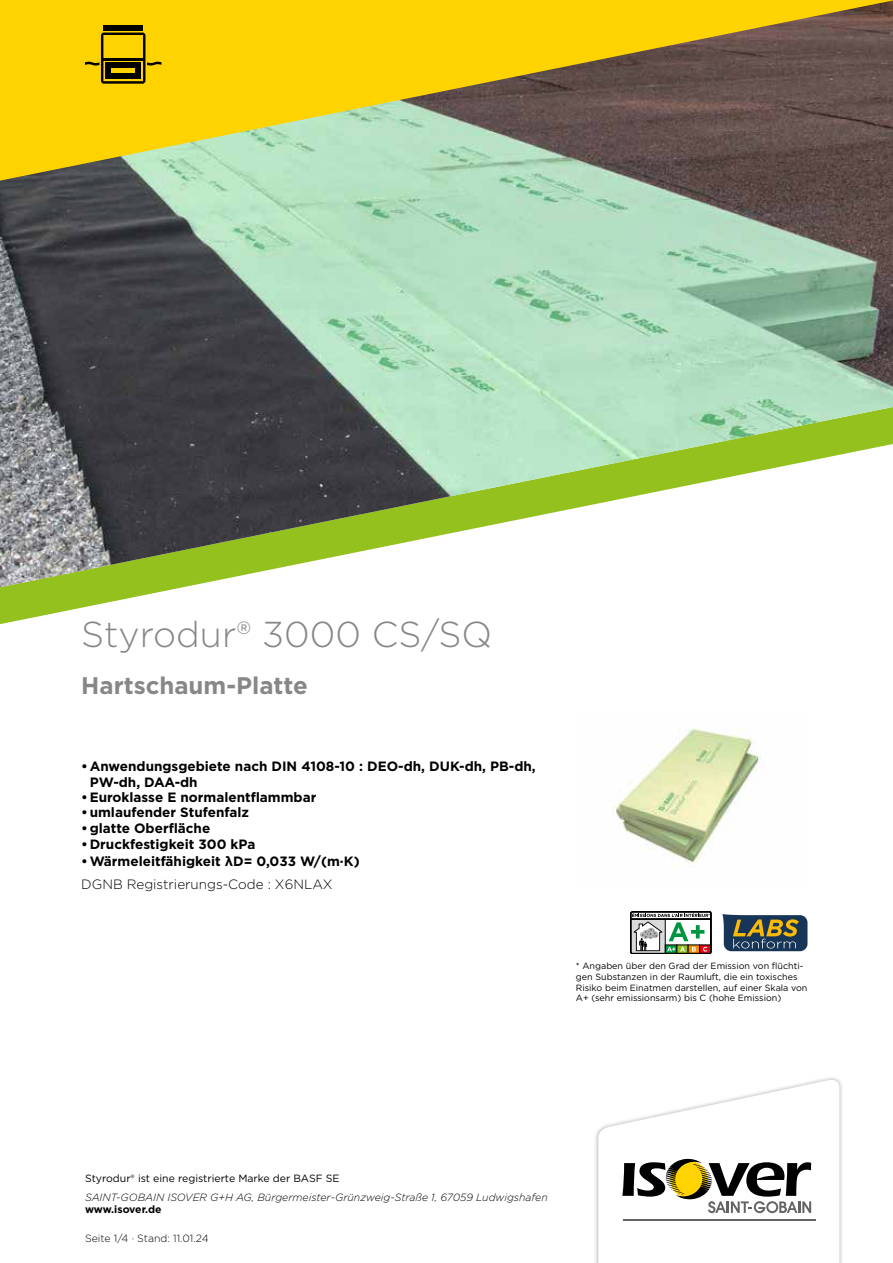
<style>
.page{position:relative;width:893px;height:1263px;background:#fff}
.page>*{position:absolute;margin:0;border:0;box-sizing:border-box;transform-origin:0 0}
.t1{font:300 36px "Gotham";color:#878787}
.t2{font:700 24px "Gotham";color:#878787}
.t3{font:700 13.5px/16.2px "Gotham";color:#000}
.t4{font:300 13.5px "Gotham";color:#000}
.t5{font:italic 300 10.5px "Gotham";color:#000}
.t6{font:10.5px "Gotham";color:#000}
.t7{font:300 10.5px "Gotham";color:#000}
.t8{font:700 10.5px "Gotham";letter-spacing:-.005em;color:#000}
.t9{font:9px/10.8px "Gotham";color:#000}
</style>
<div class="page">
<div style="left:594px;top:1075px;width:250px;height:188px;background:#000;opacity:.3"></div>
<svg style="left:598px;top:1078px;width:241px;height:185px"></svg>
<svg style="left:0;top:587px;width:184px;height:37px"></svg>
<img style="left:0;top:181px;width:893px;height:406px">
<img style="left:612px;top:728px;width:147px;height:139px">
<svg style="left:0;top:0;width:893px;height:181px;background:#bba539"></svg>
<svg style="left:85px;top:33px;width:76px;height:51px;background:#bb9a00"></svg>
<div style="left:103px;top:25px;width:40px;height:6px;background:#000"></div>
<div style="left:105px;top:67px;width:6px;height:8px;background:#000"></div>
<div style="left:135px;top:67px;width:6px;height:8px;background:#000"></div>
<svg style="left:630px;top:911px;width:81px;height:43px"></svg>
<svg style="left:722px;top:914px;width:85px;height:37px;background:#515d57"></svg>
<h1 class="t1" style="left:81px;top:611px;width:412px">Styrodur® 3000 CS/SQ</h1>
<h2 class="t2" style="left:81px;top:669px;width:228px">Hartschaum-Platte</h2>
<p class="t3" style="left:90px;top:758px;width:448px;text-indent:-9px">•Anwendungsgebiete nach DIN 4108-10 : DEO-dh, DUK-dh, PB-dh,<br>PW-dh, DAA-dh</p>
<p class="t3" style="left:81px;top:789px;width:237px">•Euroklasse E normalentflammbar</p>
<p class="t3" style="left:81px;top:804px;width:169px">•umlaufender Stufenfalz</p>
<p class="t3" style="left:81px;top:820px;width:131px">•glatte Oberfläche</p>
<p class="t3" style="left:81px;top:836px;width:176px">•Druckfestigkeit 300 kPa</p>
<p class="t3" style="left:81px;top:852px;width:280px">•Wärmeleitfähigkeit λD= 0,033 W/(m·K)</p>
<p class="t4" style="left:81px;top:876px;width:253px">DGNB Registrierungs-Code : X6NLAX</p>
<p class="t9" style="left:576px;top:960px;width:233px">* Angaben über den Grad der Emission von flüchti&shy;gen Substanzen in der Raumluft, die ein toxisches Risiko beim Einatmen darstellen, auf einer Skala von A+ (sehr emissionsarm) bis C (hohe Emission)</p>
<p class="t6" style="left:85px;top:1172px;width:256px">Styrodur® ist eine registrierte Marke der BASF SE</p>
<p class="t8" style="left:85px;top:1202px;width:78px">www.isover.de</p>
<p class="t5" style="left:85px;top:1190px;width:464px">SAINT-GOBAIN ISOVER G+H AG, Bürgermeister-Grünzweig-Straße 1, 67059 Ludwigshafen</p>
<p class="t7" style="left:85px;top:1231px;width:125px">Seite 1/4 · Stand: 11.01.24</p>
</div>
